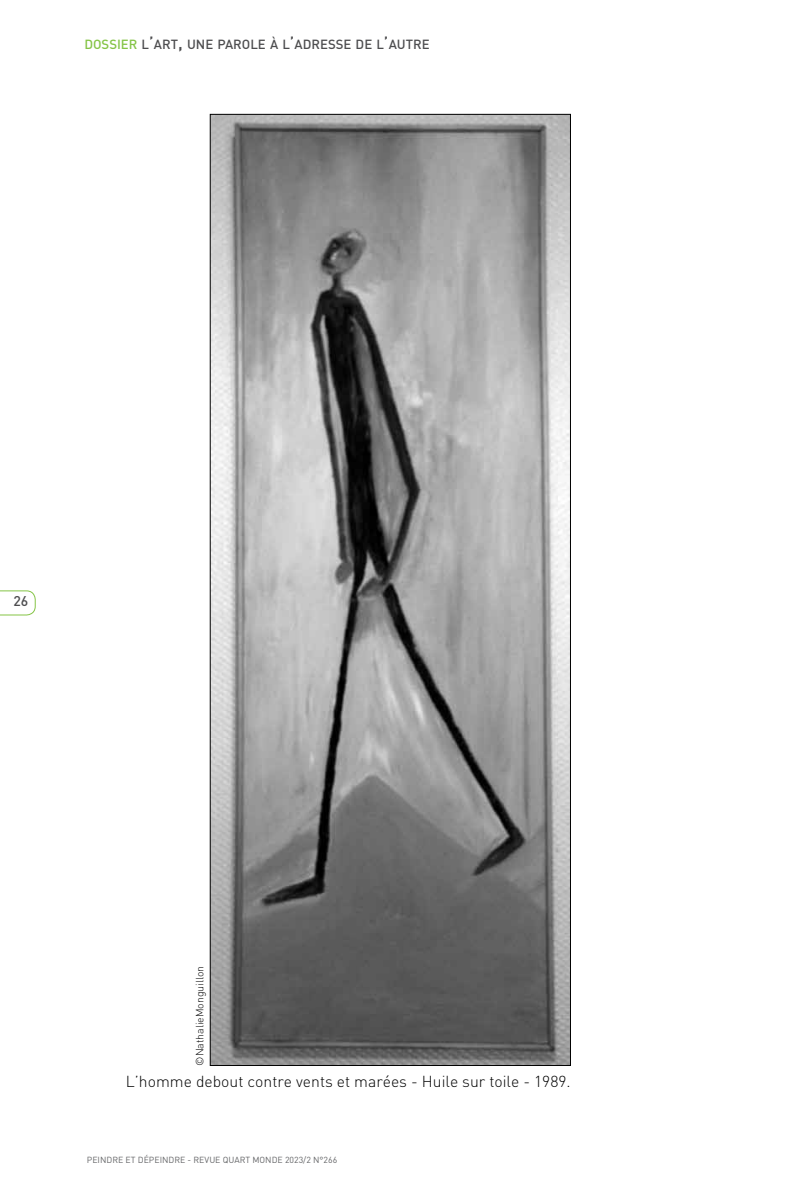
<style>
.page{position:relative;width:794px;height:1191px;background:#fff}
.page>*{position:absolute;margin:0;border:0;box-sizing:border-box;transform-origin:0 0}
.t1{font:300 15.75px "DIN";color:#000}
.t2{font:500 14px "DIN";color:#4d4d4f}
.t3{font:500 13.12px "DIN";color:#4d4d4f}
.t4{font:300 10.5px "DIN";color:#000}
.t5{font:8.75px "DIN";color:#636466}
.s1{color:#85c446}
.s2{font-size:17.5px}
</style>
<div class="page">
<svg style="left:0;top:590px;width:36px;height:25px"></svg>
<img style="left:212px;top:116px;width:356px;height:947px">
<p class="t3" style="left:84px;top:36px;width:347px"><span class="s1">DOSSIER</span> L<span class="s2">’</span>ART<span class="s2">,</span> UNE PAROLE À L<span class="s2">’</span>ADRESSE DE L<span class="s2">’</span>AUTRE</p>
<p class="t2" style="left:13px;top:592px;width:16px">26</p>
<p class="t4" style="left:193px;top:1065px;width:102px;rotate:-90deg">©NathalieMonguillon</p>
<p class="t1" style="left:126px;top:1071px;width:446px">L’homme debout contre vents et marées - Huile sur toile - 1989.</p>
<p class="t5" style="left:87px;top:1154px;width:252px">PEINDRE ET DÉPEINDRE - REVUE QUART MONDE 2023/2 N°266</p>
</div>
